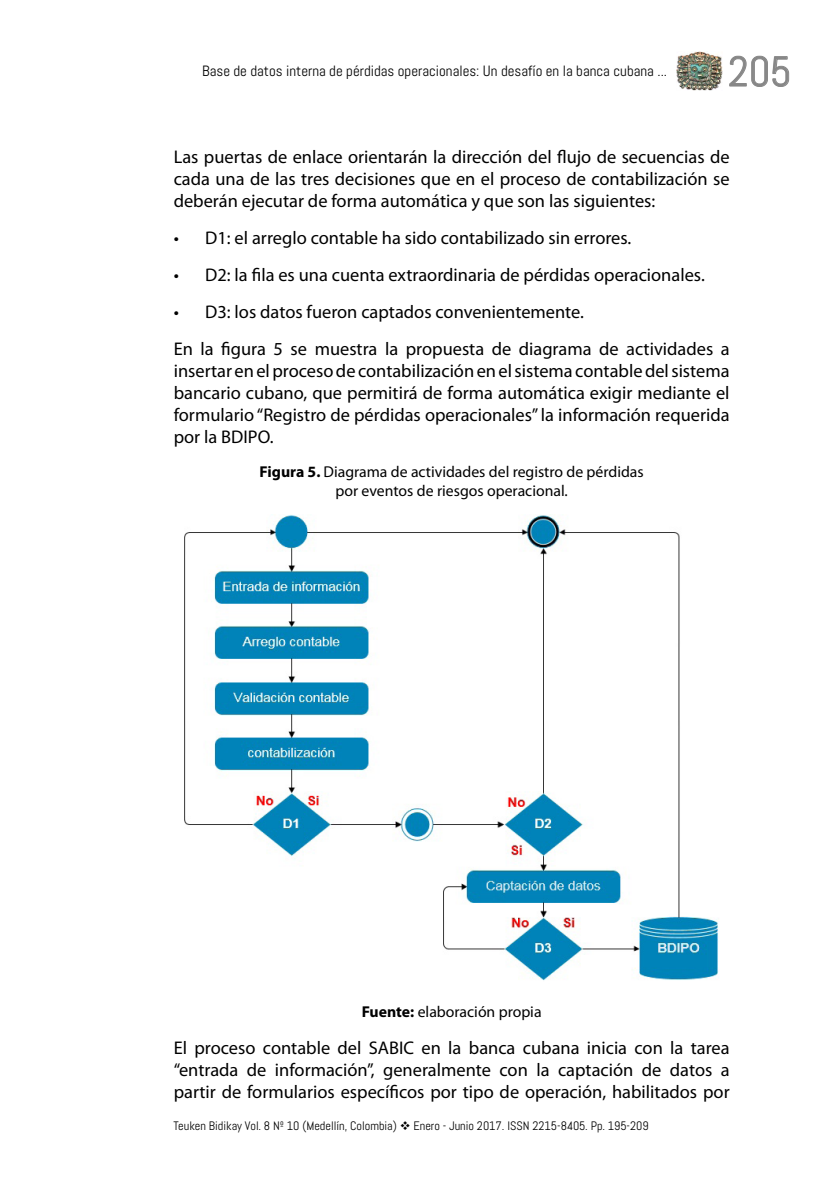
<style>
.page{position:relative;width:819px;height:1191px;background:#fff}
.page>*{position:absolute;margin:0;border:0;box-sizing:border-box;transform-origin:0 0}
.t1{font:42px "Abel";color:#878787}
.C__de_tex{font:18.38px/22.1px "Myriad Pro";color:#000;text-align:justify}
.tit__tablas{font:15.75px/19.2px "Myriad Pro";color:#000;text-align:center}
.fuente{font:15.75px "Myriad Pro";color:#000}
.t2{font:14.88px "Abel";color:#000}
.t3{font:12.25px "Abel";color:#000}
.s1{font-weight:700}
</style>
<div class="page">
<svg style="left:729px;top:56px;width:60px;height:31px"></svg>
<img style="left:676px;top:52px;width:46px;height:39px">
<img style="left:184px;top:515px;width:535px;height:466px">
<p class="t2" style="left:202px;top:62px;width:466px">Base de datos interna de pérdidas operacionales: Un desafío en la banca cubana ...</p>
<h1 class="t1" style="left:728px;top:45px;width:65px">205</h1>
<p class="C__de_tex" style="left:174px;top:145px;width:557px">Las puertas de enlace orientarán la dirección del flujo de secuencias de cada una de las tres decisiones que en el proceso de contabilización se deberán ejecutar de forma automática y que son las siguientes:</p>
<p class="C__de_tex" style="left:174px;top:226px;width:459px">• D1: el arreglo contable ha sido contabilizado sin errores.</p>
<p class="C__de_tex" style="left:174px;top:263px;width:532px">• D2: la fila es una cuenta extraordinaria de pérdidas operacionales.</p>
<p class="C__de_tex" style="left:174px;top:300px;width:412px">• D3: los datos fueron captados convenientemente.</p>
<p class="C__de_tex" style="left:174px;top:337px;width:557px">En la figura 5 se muestra la propuesta de diagrama de actividades a insertar en el proceso de contabilización en el sistema contable del sistema bancario cubano, que permitirá de forma automática exigir mediante el formulario “Registro de pérdidas operacionales” la información requerida por la BDIPO.</p>
<p class="tit__tablas" style="left:259px;top:462px;width:385px"><span class="s1">Figura 5.</span> Diagrama de actividades del registro de pérdidas por eventos de riesgos operacional.</p>
<p class="fuente" style="left:362px;top:1002px;width:181px"><span class="s1">Fuente:</span> elaboración propia</p>
<p class="C__de_tex" style="left:174px;top:1036px;width:557px">El proceso contable del SABIC en la banca cubana inicia con la tarea “entrada de información”, generalmente con la captación de datos a partir de formularios específicos por tipo de operación, habilitados por</p>
<p class="t3" style="left:173px;top:1118px;width:477px">Teuken Bidikay Vol. 8 Nº 10 (Medellín, Colombia) ❖ Enero - Junio 2017. ISSN 2215-8405. Pp. 195-209</p>
</div>
